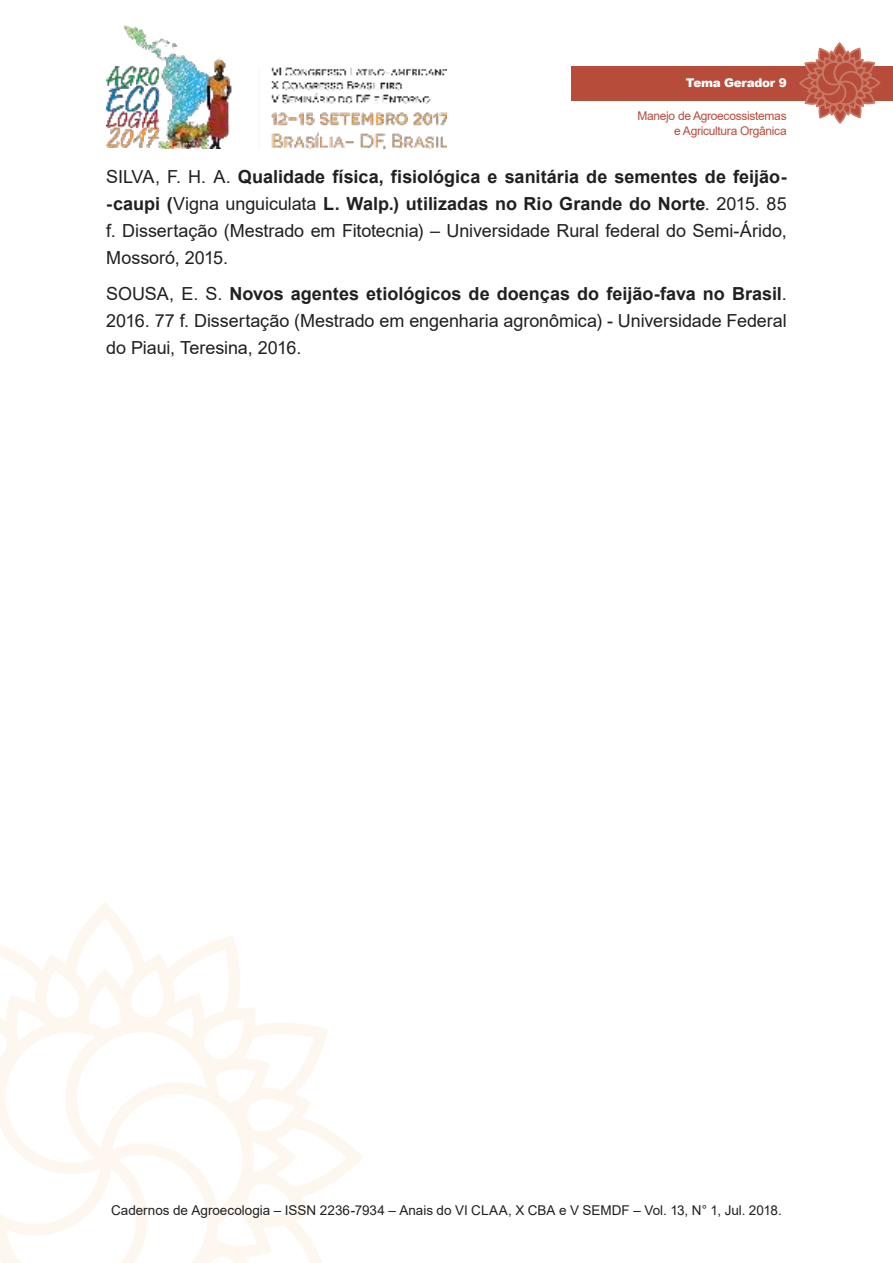
<style>
.page{position:relative;width:893px;height:1263px;background:#fff}
.page>*{position:absolute;margin:0;border:0;box-sizing:border-box;transform-origin:0 0}
.t1{font:18px/27px "Arial";letter-spacing:-.005em;color:#221f1f;text-align:justify}
.t2{font:13.5px "Arial";color:#221f1f}
.t3{font:12px/14.4px "Arial";letter-spacing:-.025em;color:#b84c3b;text-align:right}
.t4{font:900 12px "Arial";letter-spacing:-.025em;color:#fff}
.s1{font-weight:700}
</style>
<div class="page">
<img style="left:106px;top:25px;width:340px;height:124px">
<svg style="left:0;top:910px;width:363px;height:353px"></svg>
<div style="left:571px;top:66px;width:322px;height:34px;background:#b84c3b"></div>
<svg style="left:798px;top:43px;width:83px;height:81px"></svg>
<p class="t4" style="left:686px;top:76px;width:102px">Tema Gerador 9</p>
<p class="t3" style="left:637px;top:110px;width:151px">Manejo de Agroecossistemas e Agricultura Orgânica</p>
<p class="t1" style="left:106px;top:165px;width:682px">SILVA, F. H. A. <span class="s1">Qualidade física, fisiológica e sanitária de sementes de feijão--caupi (</span>Vigna unguiculata <span class="s1">L. Walp.) utilizadas no Rio Grande do Norte</span>. 2015. 85 f. Dissertação (Mestrado em Fitotecnia) – Universidade Rural federal do Semi-Árido, Mossoró, 2015.</p>
<p class="t1" style="left:106px;top:282px;width:682px">SOUSA, E. S. <span class="s1">Novos agentes etiológicos de doenças do feijão-fava no Brasil</span>.<br>2016. 77 f. Dissertação (Mestrado em engenharia agronômica) - Universidade Federal do Piaui, Teresina, 2016.</p>
<p class="t2" style="left:111px;top:1205px;width:672px">Cadernos de Agroecologia – ISSN 2236-7934 – Anais do VI CLAA, X CBA e V SEMDF – Vol. 13, N° 1, Jul. 2018.</p>
</div>
